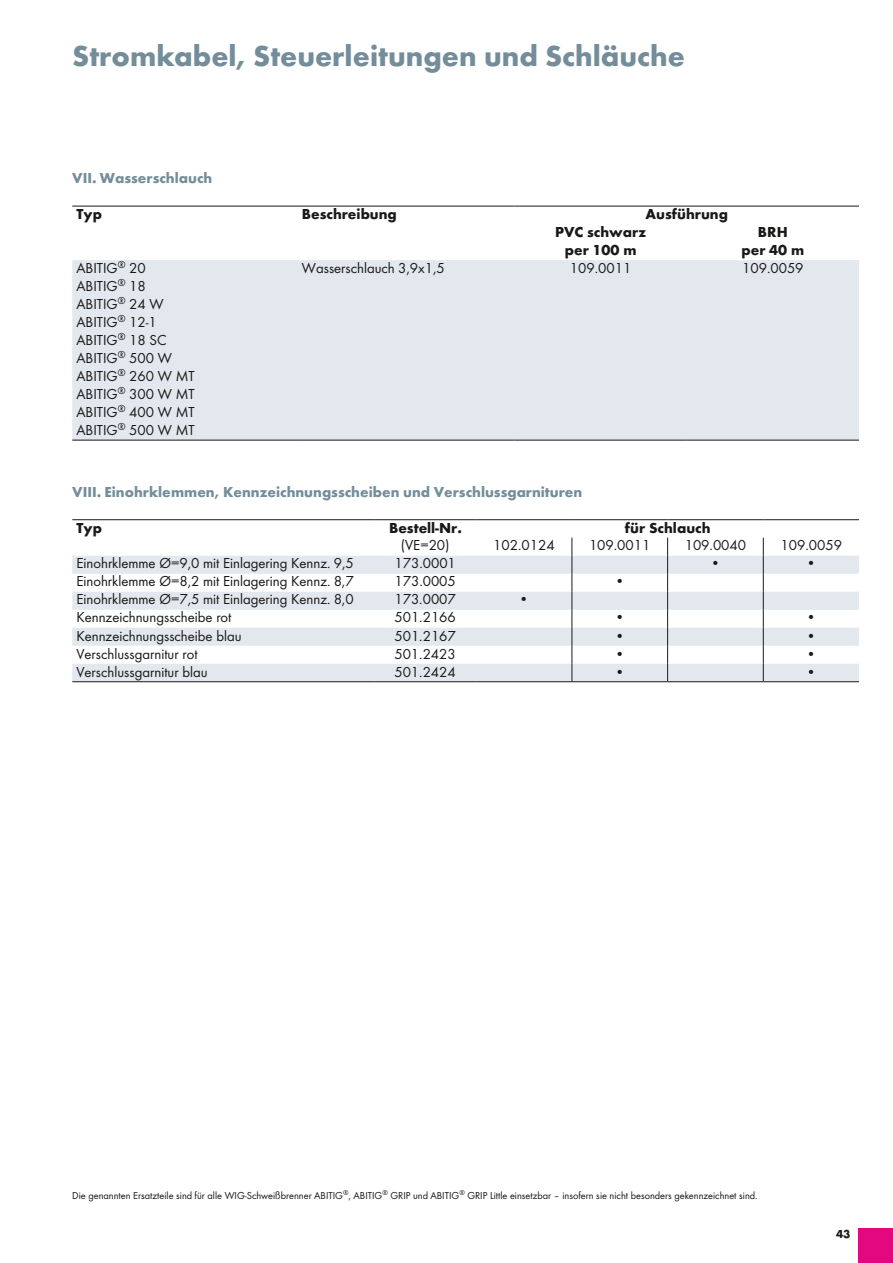
<style>
.page{position:relative;width:893px;height:1263px;background:#fff}
.page>*{position:absolute;margin:0;border:0;box-sizing:border-box;transform-origin:0 0}
.t1{font:700 30px "Futura TOT";color:#748d9a}
.t2{font:15px/18px "Futura TOT Boo";color:#1a1918}
.t3{font:700 15px "Futura TOT";color:#748d9a}
.t4{font:700 15px/18px "Futura TOT";color:#1a1918;text-align:center}
.t5{font:700 12px "Futura TOT";color:#1a1918}
.t6{font:10.5px "Futura TOT Boo";color:#1a1918}
</style>
<div class="page">
<div style="left:859px;top:1229px;width:34px;height:34px;background:#e4087f"></div>
<div style="left:72px;top:260px;width:787px;height:180px;background:#e2e8ed"></div>
<hr style="left:72px;top:440px;width:230px;height:1px;background:#1a1918">
<hr style="left:302px;top:440px;width:212px;height:1px;background:#1a1918">
<hr style="left:514px;top:440px;width:173px;height:1px;background:#1a1918">
<hr style="left:687px;top:440px;width:172px;height:1px;background:#1a1918">
<hr style="left:514px;top:206px;width:173px;height:1px;background:#1a1918">
<hr style="left:687px;top:206px;width:172px;height:1px;background:#1a1918">
<hr style="left:72px;top:206px;width:230px;height:1px;background:#1a1918">
<hr style="left:302px;top:206px;width:212px;height:1px;background:#1a1918">
<svg style="left:72px;top:556px;width:787px;height:125px;fill:#e2e8ed"></svg>
<hr style="left:72px;top:681px;width:302px;height:1px;background:#1a1918">
<hr style="left:374px;top:681px;width:102px;height:1px;background:#1a1918">
<hr style="left:476px;top:681px;width:96px;height:1px;background:#1a1918">
<hr style="left:572px;top:681px;width:96px;height:1px;background:#1a1918">
<hr style="left:668px;top:681px;width:95px;height:1px;background:#1a1918">
<hr style="left:763px;top:681px;width:96px;height:1px;background:#1a1918">
<hr style="left:72px;top:519px;width:302px;height:1px;background:#1a1918">
<hr style="left:374px;top:519px;width:102px;height:1px;background:#1a1918">
<hr style="left:476px;top:519px;width:96px;height:1px;background:#1a1918">
<hr style="left:572px;top:519px;width:96px;height:1px;background:#1a1918">
<hr style="left:668px;top:519px;width:95px;height:1px;background:#1a1918">
<hr style="left:763px;top:519px;width:96px;height:1px;background:#1a1918">
<svg style="left:572px;top:538px;width:1px;height:143px"></svg>
<svg style="left:667px;top:538px;width:1px;height:143px"></svg>
<svg style="left:763px;top:538px;width:1px;height:143px"></svg>
<h1 class="t1" style="left:72px;top:38px;width:614px">Stromkabel, Steuerleitungen und Schläuche</h1>
<p class="t3" style="left:72px;top:169px;width:142px">VII. Wasserschlauch</p>
<p class="t4" style="left:77px;top:205px;width:27px">Typ</p>
<p class="t4" style="left:302px;top:205px;width:96px">Beschreibung</p>
<p class="t4" style="left:645px;top:205px;width:84px">Ausführung</p>
<p class="t4" style="left:555px;top:223px;width:93px">PVC schwarz</p>
<p class="t4" style="left:565px;top:241px;width:73px">per 100 m</p>
<p class="t4" style="left:741px;top:223px;width:64px">BRH<br>per 40 m</p>
<p class="t2" style="left:77px;top:259px;width:71px">ABITIG<sup>®</sup> 20</p>
<p class="t2" style="left:302px;top:259px;width:144px">Wasserschlauch 3,9x1,5</p>
<p class="t2" style="left:570px;top:259px;width:63px">109.0011</p>
<p class="t2" style="left:742px;top:259px;width:63px">109.0059</p>
<p class="t2" style="left:77px;top:277px;width:120px">ABITIG<sup>®</sup> 18<br>ABITIG<sup>®</sup> 24 W<br>ABITIG<sup>®</sup> 12-1<br>ABITIG<sup>®</sup> 18 SC<br>ABITIG<sup>®</sup> 500 W<br>ABITIG<sup>®</sup> 260 W MT<br>ABITIG<sup>®</sup> 300 W MT<br>ABITIG<sup>®</sup> 400 W MT<br>ABITIG<sup>®</sup> 500 W MT</p>
<p class="t3" style="left:72px;top:483px;width:512px">VIII. Einohrklemmen, Kennzeichnungsscheiben und Verschlussgarnituren</p>
<p class="t4" style="left:77px;top:519px;width:27px">Typ</p>
<p class="t4" style="left:389px;top:519px;width:74px">Bestell-Nr.</p>
<p class="t4" style="left:625px;top:519px;width:87px">für Schlauch</p>
<p class="t2" style="left:401px;top:536px;width:50px">(VE=20)</p>
<p class="t2" style="left:493px;top:536px;width:63px">102.0124</p>
<p class="t2" style="left:589px;top:536px;width:63px">109.0011</p>
<p class="t2" style="left:685px;top:536px;width:63px">109.0040</p>
<p class="t2" style="left:780px;top:536px;width:63px">109.0059</p>
<p class="t2" style="left:77px;top:554px;width:279px">Einohrklemme Ø=9,0 mit Einlagering Kennz. 9,5</p>
<p class="t2" style="left:394px;top:554px;width:63px">173.0001</p>
<p class="t2" style="left:710px;top:554px;width:12px">•</p>
<p class="t2" style="left:806px;top:554px;width:12px">•</p>
<p class="t2" style="left:76px;top:572px;width:279px">Einohrklemme Ø=8,2 mit Einlagering Kennz. 8,7</p>
<p class="t2" style="left:394px;top:572px;width:63px">173.0005</p>
<p class="t2" style="left:615px;top:572px;width:12px">•</p>
<p class="t2" style="left:76px;top:590px;width:279px">Einohrklemme Ø=7,5 mit Einlagering Kennz. 8,0</p>
<p class="t2" style="left:394px;top:590px;width:63px">173.0007</p>
<p class="t2" style="left:519px;top:590px;width:12px">•</p>
<p class="t2" style="left:76px;top:608px;width:157px">Kennzeichnungsscheibe rot</p>
<p class="t2" style="left:394px;top:608px;width:63px">501.2166</p>
<p class="t2" style="left:615px;top:608px;width:12px">•</p>
<p class="t2" style="left:806px;top:608px;width:12px">•</p>
<p class="t2" style="left:76px;top:626px;width:167px">Kennzeichnungsscheibe blau</p>
<p class="t2" style="left:394px;top:626px;width:63px">501.2167</p>
<p class="t2" style="left:615px;top:626px;width:12px">•</p>
<p class="t2" style="left:806px;top:626px;width:12px">•</p>
<p class="t2" style="left:76px;top:644px;width:123px">Verschlussgarnitur rot</p>
<p class="t2" style="left:394px;top:644px;width:63px">501.2423</p>
<p class="t2" style="left:615px;top:644px;width:12px">•</p>
<p class="t2" style="left:806px;top:644px;width:12px">•</p>
<p class="t2" style="left:76px;top:662px;width:133px">Verschlussgarnitur blau</p>
<p class="t2" style="left:394px;top:662px;width:63px">501.2424</p>
<p class="t2" style="left:615px;top:662px;width:12px">•</p>
<p class="t2" style="left:806px;top:662px;width:12px">•</p>
<p class="t6" style="left:72px;top:1189px;width:687px">Die genannten Ersatzteile sind für alle WIG-Schweißbrenner ABITIG<sup>®</sup>, ABITIG<sup>®</sup> GRIP und ABITIG<sup>®</sup> GRIP Little einsetzbar – insofern sie nicht besonders gekennzeichnet sind.</p>
<p class="t5" style="left:836px;top:1227px;width:16px">43</p>
</div>
